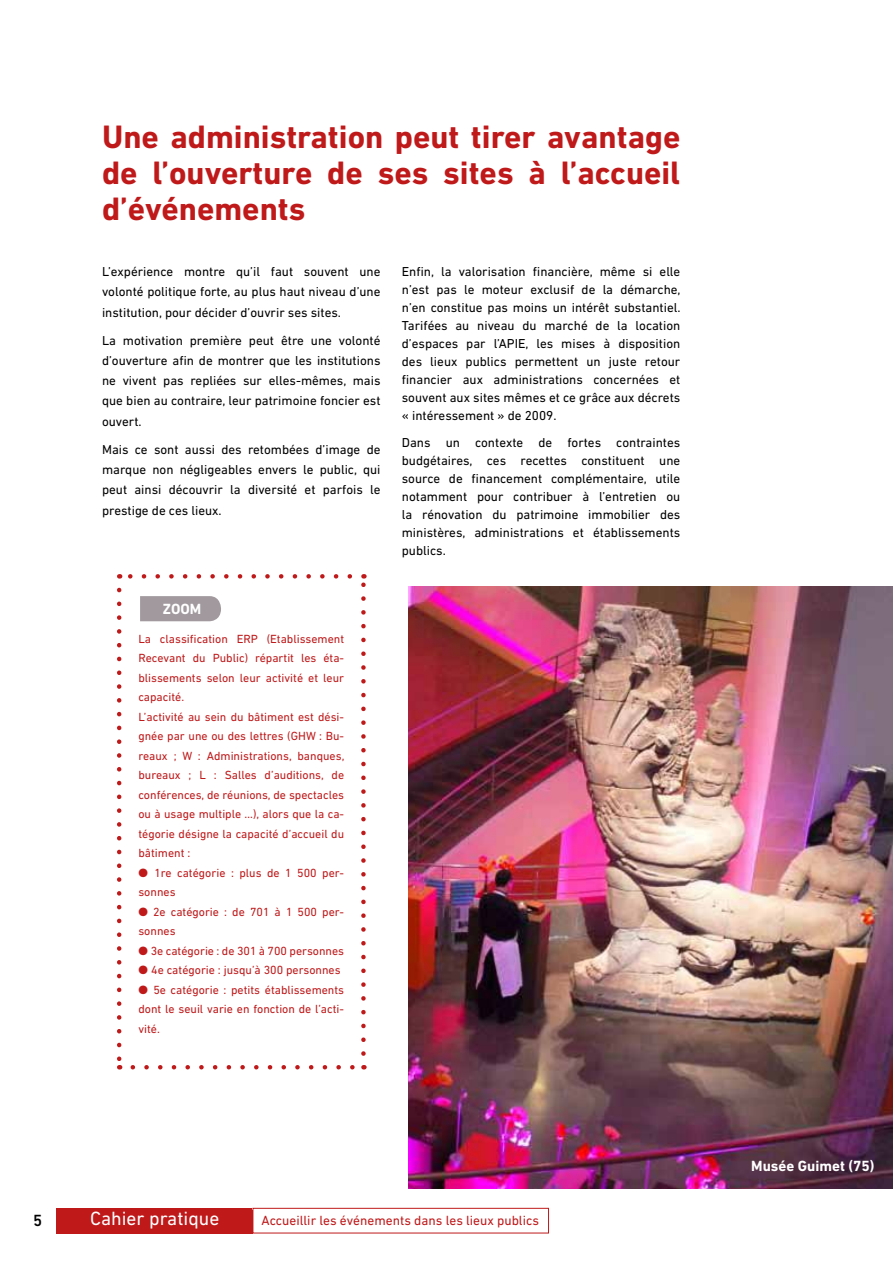
<style>
.page{position:relative;width:893px;height:1263px;background:#fff}
.page>*{position:absolute;margin:0;border:0;box-sizing:border-box;transform-origin:0 0}
.t1{font:700 33px/36px "DIN Next LT Pro";color:#bf191a;text-align:justify}
.t2{font:19.5px "DIN Next LT Pro";color:#fff}
.t3{font:500 16.5px "DIN Next LT Pro";color:#000}
.t4{font:700 15px "DIN Next LT Pro";color:#fff}
.t5{font:13.5px "DIN Next LT Pro";color:#bf191a}
.t6{font:13.2px/18px "DIN Next LT Pro";color:#000;text-align:justify}
.t7{font:12px/19.5px "DIN Next LT Pro";color:#bf191a}
</style>
<div class="page">
<div style="left:56px;top:1208px;width:196px;height:23px;background:#bf191a"></div>
<div style="left:57px;top:1210px;width:196px;height:23px;background:#bf191a"></div>
<div style="left:253px;top:1208px;width:296px;height:25px;border:1px solid #bf191a"></div>
<svg style="left:133px;top:1065px;width:222px;height:4px"></svg>
<svg style="left:128px;top:574px;width:222px;height:5px"></svg>
<svg style="left:117px;top:590px;width:4px;height:479px"></svg>
<svg style="left:361px;top:574px;width:5px;height:479px"></svg>
<div style="left:140px;top:596px;width:81px;height:25px;background:#a1999e"></div>
<img style="left:408px;top:587px;width:485px;height:602px">
<h1 class="t1" style="left:102px;top:119px;width:580px">Une administration peut tirer avantage de l’ouverture de ses sites à l’accueil d’événements</h1>
<p class="t6" style="left:102px;top:262px;width:280px;line-height:20.1px">L’expérience montre qu’il faut souvent une volonté politique forte, au plus haut niveau d’une institution, pour décider d’ouvrir ses sites.</p>
<p class="t6" style="left:102px;top:330px;width:280px;line-height:20.1px">La motivation première peut être une volonté d’ouverture afin de montrer que les institutions ne vivent pas repliées sur elles-mêmes, mais que bien au contraire, leur patrimoine foncier est ouvert.</p>
<p class="t6" style="left:102px;top:439px;width:280px;line-height:20.1px">Mais ce sont aussi des retombées d’image de marque non négligeables envers le public, qui peut ainsi découvrir la diversité et parfois le prestige de ces lieux.</p>
<p class="t4" style="left:163px;top:600px;width:19px">ZOOM</p>
<p class="t7" style="left:138px;top:629px;width:207px">La classification ERP (Etablissement Recevant du Public) répartit les éta&shy;blissements selon leur activité et leur capacité.<br>L’activité au sein du bâtiment est dési&shy;gnée par une ou des lettres (GHW : Bu&shy;reaux ; W : Administrations, banques, bureaux ; L : Salles d’auditions, de conférences, de réunions, de spectacles ou à usage multiple …), alors que la ca&shy;tégorie désigne la capacité d’accueil du bâtiment :</p>
<p class="t7" style="left:138px;top:863px;width:207px">● 1re catégorie : plus de 1 500 per&shy;sonnes</p>
<p class="t7" style="left:138px;top:902px;width:207px">● 2e catégorie : de 701 à 1 500 per&shy;sonnes</p>
<p class="t7" style="left:138px;top:941px;width:207px">● 3e catégorie : de 301 à 700 personnes</p>
<p class="t7" style="left:138px;top:960px;width:204px">● 4e catégorie : jusqu’à 300 personnes</p>
<p class="t7" style="left:138px;top:980px;width:207px;text-align:justify">● 5e catégorie : petits établissements dont le seuil varie en fonction de l’acti&shy;vité.</p>
<p class="t6" style="left:402px;top:263px;width:280px">Enfin, la valorisation financière, même si elle n’est pas le moteur exclusif de la démarche, n’en constitue pas moins un intérêt substantiel.<br>Tarifées au niveau du marché de la location d’espaces par l’APIE, les mises à disposition des lieux publics permettent un juste retour financier aux administrations concernées et souvent aux sites mêmes et ce grâce aux décrets « intéressement » de 2009.</p>
<p class="t6" style="left:402px;top:433px;width:280px">Dans un contexte de fortes contraintes budgétaires, ces recettes constituent une source de financement complémentaire, utile notamment pour contribuer à l’entretien ou la rénovation du patrimoine immobilier des ministères, administrations et établissements publics.</p>
<p class="t3" style="left:33px;top:1211px;width:11px">5</p>
<h2 class="t2" style="left:90px;top:1207px;width:131px">Cahier pratique</h2>
<p class="t5" style="left:262px;top:1213px;width:279px">Accueillir les événements dans les lieux publics</p>
<p class="t4" style="left:751px;top:1157px;width:125px">Musée Guimet (75)</p>
</div>
